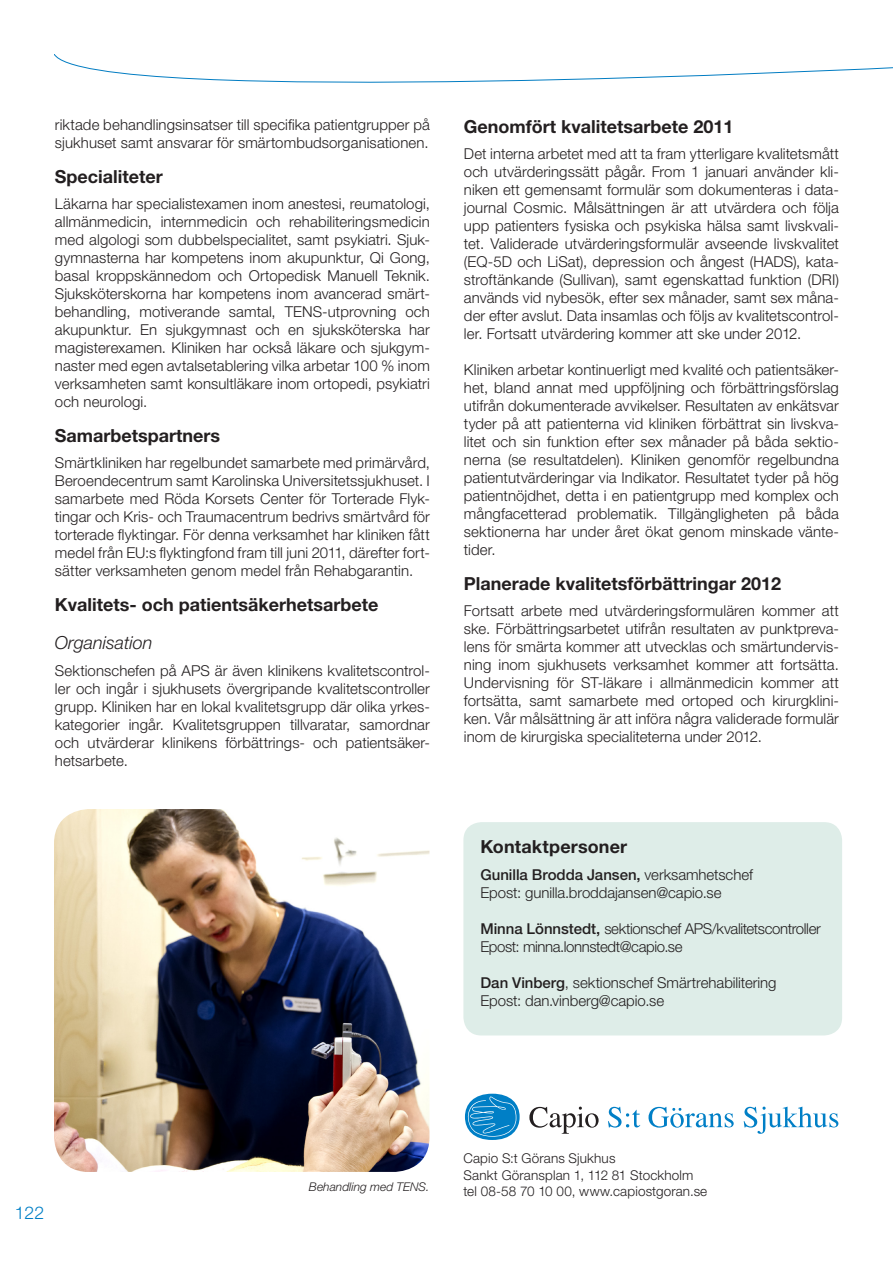
<style>
.page{position:relative;width:893px;height:1263px;background:#fff}
.page>*{position:absolute;margin:0;border:0;box-sizing:border-box;transform-origin:0 0}
.Rubrik_3B{font:700 18px "Helvetica Neue LT";color:#231f20}
.Rubrik_4B{font:italic 300 18px "Helvetica Neue LT";color:#231f20}
.Nedre_rubrik_1{font:300 17.55px "Helvetica Neue LT";color:#007fc6}
.Brödtext{font:300 15px/18px "Helvetica Neue LT";letter-spacing:.005em;color:#231f20;text-align:justify}
.Brödtext_Kontakt{font:300 15px "Helvetica Neue LT";letter-spacing:-.005em;color:#231f20}
.Brödtext_Kontakt-2{font:300 15px "Helvetica Neue LT";letter-spacing:-.025em;color:#231f20}
.Brödtext_Kontakt-3{font:500 15px "Helvetica Neue LT";color:#231f20}
.Adresstext{font:300 13.5px "Helvetica Neue LT";letter-spacing:.01em;color:#231f20}
.Bildtext{font:italic 300 12px "Helvetica Neue LT";color:#231f20}
.s1{font-weight:300}
.s2{font-weight:500}
</style>
<div class="page">
<svg style="left:54px;top:54px;width:839px;height:28px"></svg>
<svg style="left:529px;top:1106px;width:70px;height:28px"></svg>
<svg style="left:608px;top:1107px;width:32px;height:20px"></svg>
<svg style="left:744px;top:1106px;width:94px;height:28px"></svg>
<svg style="left:465px;top:1094px;width:55px;height:46px"></svg>
<svg style="left:465px;top:1096px;width:51px;height:43px;background:#389bd2"></svg>
<svg style="left:648px;top:1107px;width:86px;height:20px"></svg>
<div style="left:463px;top:822px;width:379px;height:213px;background:#deede8;border-radius:18px"></div>
<img style="left:54px;top:809px;width:375px;height:363px">
<p class="Brödtext" style="left:55px;top:116px;width:376px">riktade behandlingsinsatser till specifika patientgrupper på sjukhuset samt ansvarar för smärtombudsorganisationen.</p>
<p class="Rubrik_3B" style="left:55px;top:165px;width:109px">Specialiteter</p>
<p class="Brödtext" style="left:55px;top:195px;width:376px">Läkarna har specialistexamen inom anestesi, reumatologi, allmänmedicin, internmedicin och rehabiliteringsmedicin med algologi som dubbelspecialitet, samt psykiatri. Sjuk&shy;gymnasterna har kompetens inom akupunktur, Qi Gong, basal kroppskännedom och Ortopedisk Manuell Teknik.<br>Sjuksköterskorna har kompetens inom avancerad smärt&shy;behandling, motiverande samtal, TENS-utprovning och akupunktur. En sjukgymnast och en sjuksköterska har magisterexamen. Kliniken har också läkare och sjukgym&shy;naster med egen avtalsetablering vilka arbetar 100 % inom verksamheten samt konsultläkare inom ortopedi, psykiatri och neurologi.</p>
<p class="Rubrik_3B" style="left:55px;top:424px;width:167px">Samarbetspartners</p>
<p class="Brödtext" style="left:55px;top:453px;width:377px">Smärtkliniken har regelbundet samarbete med primärvård, Beroendecentrum samt Karolinska Universitetssjukhuset. I samarbete med Röda Korsets Center för Torterade Flyk&shy;tingar och Kris- och Traumacentrum bedrivs smärtvård för torterade flyktingar. För denna verksamhet har kliniken fått medel från EU:s flyktingfond fram till juni 2011, därefter fort&shy;sätter verksamheten genom medel från Rehabgarantin.</p>
<p class="Rubrik_3B" style="left:55px;top:593px;width:325px">Kvalitets- och patientsäkerhetsarbete</p>
<p class="Rubrik_4B" style="left:55px;top:632px;width:99px">Organisation</p>
<p class="Brödtext" style="left:55px;top:661px;width:376px">Sektionschefen på APS är även klinikens kvalitetscontrol&shy;ler och ingår i sjukhusets övergripande kvalitetscontroller grupp. Kliniken har en lokal kvalitetsgrupp där olika yrkes&shy;kategorier ingår. Kvalitetsgruppen tillvaratar, samordnar och utvärderar klinikens förbättrings- och patientsäker&shy;hetsarbete.</p>
<p class="Rubrik_3B" style="left:464px;top:115px;width:271px">Genomfört kvalitetsarbete 2011</p>
<p class="Brödtext" style="left:464px;top:145px;width:376px">Det interna arbetet med att ta fram ytterligare kvalitetsmått och utvärderingssätt pågår. From 1 januari använder kli&shy;niken ett gemensamt formulär som dokumenteras i data&shy;journal Cosmic. Målsättningen är att utvärdera och följa upp patienters fysiska och psykiska hälsa samt livskvali&shy;tet. Validerade utvärderingsformulär avseende livskvalitet (EQ-5D och LiSat), depression och ångest (HADS), kata&shy;stroftänkande (Sullivan), samt egenskattad funktion (DRI) används vid nybesök, efter sex månader, samt sex måna&shy;der efter avslut. Data insamlas och följs av kvalitetscontrol&shy;ler. Fortsatt utvärdering kommer att ske under 2012.</p>
<p class="Brödtext" style="left:464px;top:361px;width:376px">Kliniken arbetar kontinuerligt med kvalité och patientsäker&shy;het, bland annat med uppföljning och förbättringsförslag utifrån dokumenterade avvikelser. Resultaten av enkätsvar tyder på att patienterna vid kliniken förbättrat sin livskva&shy;litet och sin funktion efter sex månader på båda sektio&shy;nerna (se resultatdelen). Kliniken genomför regelbundna patientutvärderingar via Indikator. Resultatet tyder på hög patientnöjdhet, detta i en patientgrupp med komplex och mångfacetterad problematik. Tillgängligheten på båda sektionerna har under året ökat genom minskade vänte&shy;tider.</p>
<p class="Rubrik_3B" style="left:464px;top:572px;width:319px">Planerade kvalitetsförbättringar 2012</p>
<p class="Brödtext" style="left:464px;top:601px;width:377px">Fortsatt arbete med utvärderingsformulären kommer att ske. Förbättringsarbetet utifrån resultaten av punktpreva&shy;lens för smärta kommer att utvecklas och smärtundervis&shy;ning inom sjukhusets verksamhet kommer att fortsätta.<br>Undervisning för ST-läkare i allmänmedicin kommer att fortsätta, samt samarbete med ortoped och kirurgklini&shy;ken. Vår målsättning är att införa några validerade formulär inom de kirurgiska specialiteterna under 2012.</p>
<p class="Rubrik_3B" style="left:480px;top:836px;width:148px">Kontaktpersoner</p>
<p class="Brödtext_Kontakt-3" style="left:480px;top:865px;width:274px">Gunilla Brodda Jansen, <span class="s1">verksamhetschef</span></p>
<p class="Brödtext_Kontakt" style="left:480px;top:883px;width:243px">Epost: gunilla.broddajansen@capio.se</p>
<p class="Brödtext_Kontakt-2" style="left:480px;top:919px;width:342px"><span class="s2">Minna Lönnstedt,</span> sektionschef APS/kvalitetscontroller</p>
<p class="Brödtext_Kontakt-2" style="left:480px;top:937px;width:204px">Epost: minna.lonnstedt@capio.se</p>
<p class="Brödtext_Kontakt" style="left:480px;top:973px;width:298px"><span class="s2">Dan Vinberg</span>, sektionschef Smärtrehabilitering</p>
<p class="Brödtext_Kontakt" style="left:480px;top:991px;width:185px">Epost: dan.vinberg@capio.se</p>
<p class="Nedre_rubrik_1" style="left:15px;top:1201px;width:31px">122</p>
<p class="Bildtext" style="left:309px;top:1179px;width:122px">Behandling med TENS.</p>
<p class="Adresstext" style="left:463px;top:1150px;width:154px">Capio S:t Görans Sjukhus</p>
<p class="Adresstext" style="left:463px;top:1166px;width:231px">Sankt Göransplan 1, 112 81 Stockholm</p>
<p class="Adresstext" style="left:463px;top:1183px;width:245px">tel 08-58 70 10 00, www.capiostgoran.se</p>
</div>
